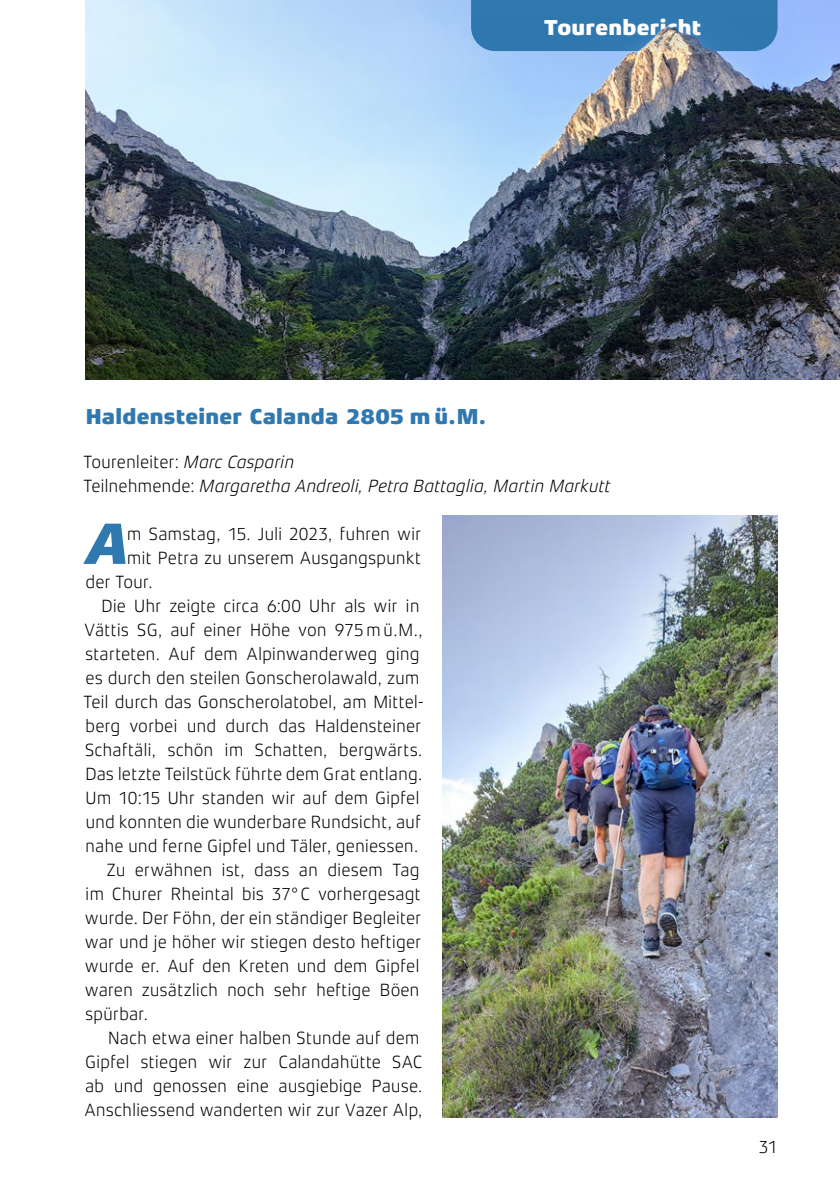
<style>
.page{position:relative;width:840px;height:1191px;background:#fff}
.page>*{position:absolute;margin:0;border:0;box-sizing:border-box;transform-origin:0 0}
.t1{font:italic 800 59.2px "Xenois Sans Pro";color:#3078b0}
.t2{font:800 22px "Xenois Sans Pro";letter-spacing:.01em;color:#3078b0}
.t3{font:800 22px "Xenois Sans Pro";letter-spacing:.01em;color:#fff}
.t4{font:300 18px "Xenois Sans Pro";letter-spacing:-.01em;color:#000}
.t5{font:italic 300 18px/24px "Xenois Sans Pro";letter-spacing:-.005em;color:#000}
.s1{font-style:normal}
</style>
<div class="page">
<img style="left:85px;top:0;width:754px;height:380px">
<img style="left:442px;top:516px;width:335px;height:601px">
<div style="left:471px;top:0;width:306px;height:17px;background:#3078b0"></div>
<img style="left:471px;top:17px;width:306px;height:34px">
<p class="t3" style="left:544px;top:15px;width:158px">Tourenbericht</p>
<p class="t2" style="left:86px;top:404px;width:401px">Haldensteiner Calanda 2805 m ü.M.</p>
<p class="t5" style="left:83px;top:450px;width:529px"><span class="s1">Tourenleiter:</span> Marc Casparin<br><span class="s1">Teilnehmende:</span> Margaretha Andreoli, Petra Battaglia, Martin Markutt</p>
<h1 class="t1" style="left:87px;top:510px;width:44px">A</h1>
<p class="t4" style="left:127px;top:523px;width:296px">m Samstag, 15. Juli 2023, fuhren wir</p>
<p class="t4" style="left:127px;top:547px;width:296px">mit Petra zu unserem Ausgangspunkt</p>
<p class="t4" style="left:85px;top:571px;width:69px">der Tour.</p>
<p class="t4" style="left:101px;top:595px;width:320px">Die Uhr zeigte circa 6:00 Uhr als wir in</p>
<p class="t4" style="left:84px;top:619px;width:340px">Vättis SG, auf einer Höhe von 975 m ü.M.,</p>
<p class="t4" style="left:85px;top:643px;width:336px">starteten. Auf dem Alpinwanderweg ging</p>
<p class="t4" style="left:85px;top:667px;width:335px">es durch den steilen Gonscherolawald, zum</p>
<p class="t4" style="left:83px;top:691px;width:342px">Teil durch das Gonscherolatobel, am Mittel-</p>
<p class="t4" style="left:85px;top:715px;width:337px">berg vorbei und durch das Haldensteiner</p>
<p class="t4" style="left:85px;top:739px;width:339px">Schaftäli, schön im Schatten, bergwärts.</p>
<p class="t4" style="left:85px;top:763px;width:339px">Das letzte Teilstück führte dem Grat entlang.</p>
<p class="t4" style="left:85px;top:787px;width:336px">Um 10:15 Uhr standen wir auf dem Gipfel</p>
<p class="t4" style="left:85px;top:811px;width:337px">und konnten die wunderbare Rundsicht, auf</p>
<p class="t4" style="left:85px;top:835px;width:335px">nahe und ferne Gipfel und Täler, geniessen.</p>
<p class="t4" style="left:106px;top:859px;width:314px">Zu erwähnen ist, dass an diesem Tag</p>
<p class="t4" style="left:85px;top:883px;width:337px">im Churer Rheintal bis 37° C vorhergesagt</p>
<p class="t4" style="left:85px;top:907px;width:338px">wurde. Der Föhn, der ein ständiger Begleiter</p>
<p class="t4" style="left:85px;top:931px;width:338px">war und je höher wir stiegen desto heftiger</p>
<p class="t4" style="left:85px;top:955px;width:336px">wurde er. Auf den Kreten und dem Gipfel</p>
<p class="t4" style="left:85px;top:979px;width:336px">waren zusätzlich noch sehr heftige Böen</p>
<p class="t4" style="left:85px;top:1003px;width:65px">spürbar.</p>
<p class="t4" style="left:108px;top:1027px;width:313px">Nach etwa einer halben Stunde auf dem</p>
<p class="t4" style="left:85px;top:1051px;width:339px">Gipfel stiegen wir zur Calandahütte SAC</p>
<p class="t4" style="left:85px;top:1075px;width:339px">ab und genossen eine ausgiebige Pause.</p>
<p class="t4" style="left:84px;top:1099px;width:340px">Anschliessend wanderten wir zur Vazer Alp,</p>
<p class="t4" style="left:758px;top:1137px;width:20px">31</p>
</div>
